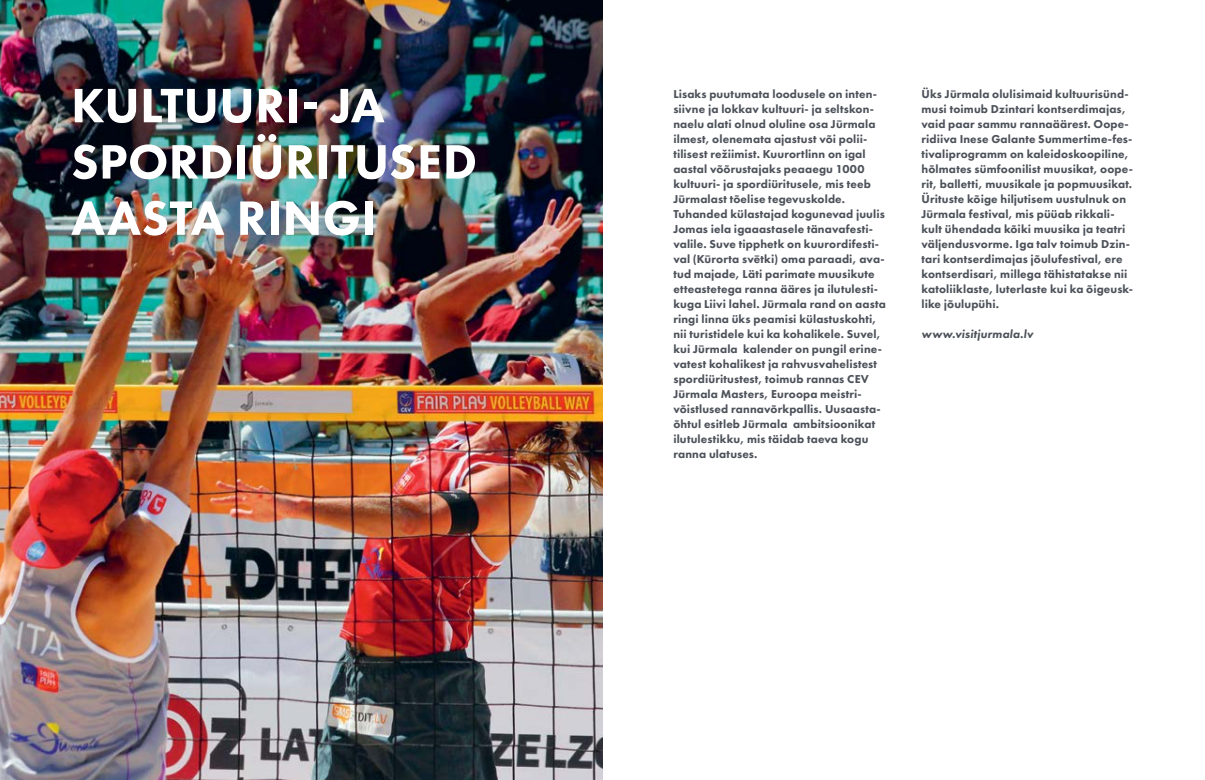
<style>
.page{position:relative;width:1205px;height:780px;background:#fff}
.page>*{position:absolute;margin:0;border:0;box-sizing:border-box;transform-origin:0 0}
.t1{font:50px/56.2px "Futura PT Heavy";letter-spacing:.005em;color:#fff}
.t2{font:11.88px/15px "Futura PT Heavy";letter-spacing:.01em;color:#4d525a}
.t3{font:11.88px "Futura PT Heavy Obl";letter-spacing:.01em;color:#4d525a}
</style>
<div class="page">
<img style="left:0;top:0;width:602px;height:780px">
<h1 class="t1" style="left:71px;top:77px;width:407px">KULTUURI- JA<br>SPORDIÜRITUSED<br>AASTA RINGI</h1>
<p class="t2" style="left:673px;top:86px;width:214px">Lisaks puutumata loodusele on inten&shy;siivne ja lokkav kultuuri- ja seltskon&shy;naelu alati olnud oluline osa Jūrmala ilmest, olenemata ajastust või polii&shy;tilisest režiimist. Kuurortlinn on igal aastal võõrustajaks peaaegu 1000 kultuuri- ja spordiüritusele, mis teeb Jūrmalast tõelise tegevuskolde.<br>Tuhanded külastajad kogunevad juulis Jomas iela igaaastasele tänavafesti&shy;valile. Suve tipphetk on kuurordifesti&shy;val (Kūrorta svētki) oma paraadi, ava&shy;tud majade, Läti parimate muusikute etteastetega ranna ääres ja ilutulesti&shy;kuga Liivi lahel. Jūrmala rand on aasta ringi linna üks peamisi külastuskohti, nii turistidele kui ka kohalikele. Suvel, kui Jūrmala kalender on pungil erine&shy;vatest kohalikest ja rahvusvahelistest spordiüritustest, toimub rannas CEV Jūrmala Masters, Euroopa meistri&shy;võistlused rannavõrkpallis. Uusaasta&shy;õhtul esitleb Jūrmala ambitsioonikat ilutulestikku, mis täidab taeva kogu ranna ulatuses.</p>
<p class="t2" style="left:921px;top:86px;width:213px">Üks Jūrmala olulisimaid kultuurisünd&shy;musi toimub Dzintari kontserdimajas, vaid paar sammu rannaäärest. Oope&shy;ridiiva Inese Galante Summertime-fes&shy;tivaliprogramm on kaleidoskoopiline, hõlmates sümfoonilist muusikat, oope&shy;rit, balletti, muusikale ja popmuusikat.<br>Ürituste kõige hiljutisem uustulnuk on Jūrmala festival, mis püüab rikkali&shy;kult ühendada kõiki muusika ja teatri väljendusvorme. Iga talv toimub Dzin&shy;tari kontserdimajas jõulufestival, ere kontserdisari, millega tähistatakse nii katoliiklaste, luterlaste kui ka õigeusk&shy;like jõulupühi.</p>
<p class="t3" style="left:921px;top:326px;width:113px">www.visitjurmala.lv</p>
</div>
